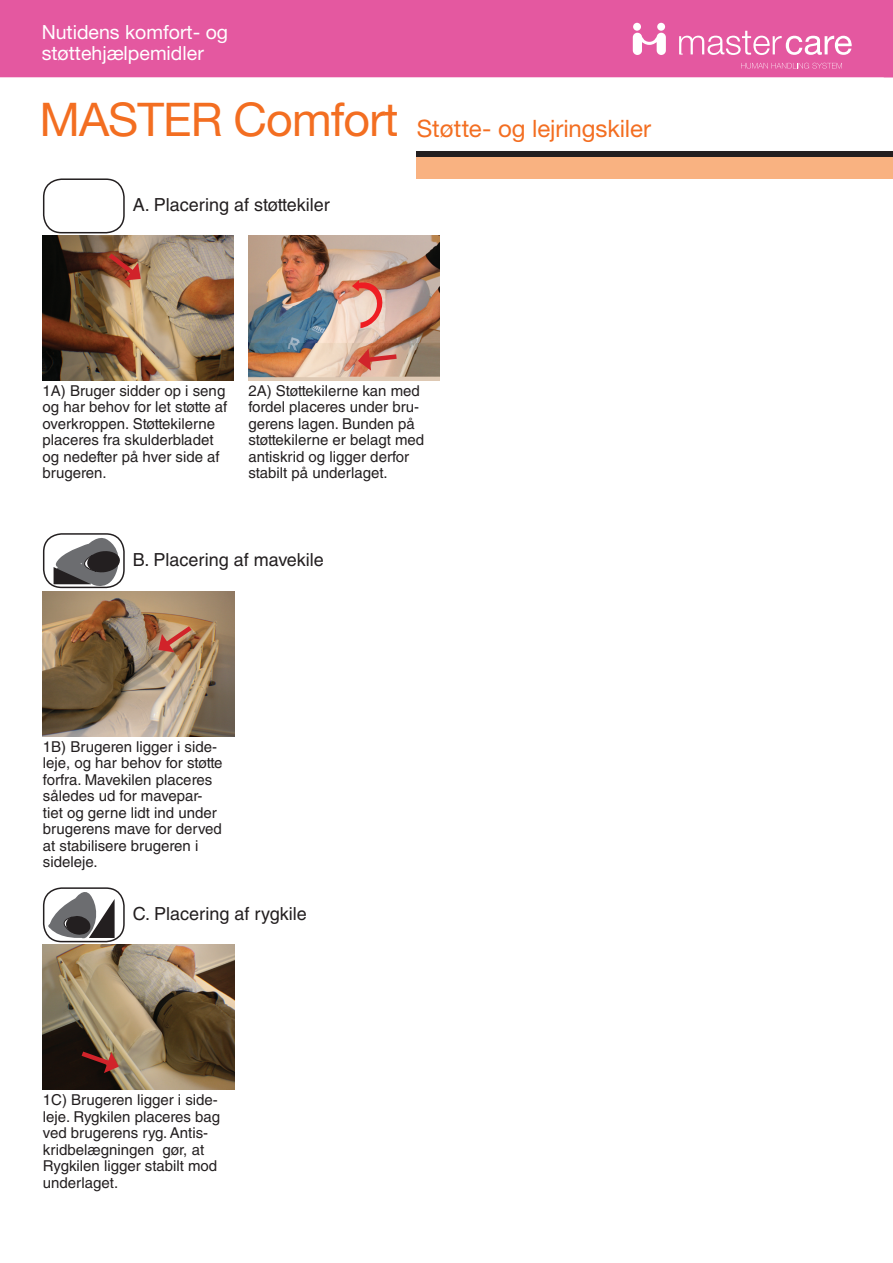
<style>
.page{position:relative;width:893px;height:1263px;background:#fff}
.page>*{position:absolute;margin:0;border:0;box-sizing:border-box;transform-origin:0 0}
.Overskrift_31_pt{font:46.5px "Helvetica Neue LT Std";letter-spacing:-.02em;color:#f36e21}
.Underoverskrift{font:24px "Helvetica Neue LT Std";letter-spacing:-.005em;color:#f36e21}
.t1{font:19.5px/21px "Helvetica Neue LT Std";color:#fff}
.t2{font:18px "Helvetica LT Std";color:#231f20}
.t3{font:15px/16.5px "Helvetica LT Std";color:#231f20}
</style>
<div class="page">
<div style="left:417px;top:157px;width:476px;height:22px;background:#f9b281"></div>
<div style="left:0;top:0;width:884px;height:77px;background:#e458a0"></div>
<div style="left:417px;top:151px;width:476px;height:6px;background:#231f20"></div>
<svg style="left:884px;top:0;width:9px;height:77px"></svg>
<div style="left:43px;top:178px;width:82px;height:55px;border:2px solid #231f20;border-radius:18px"></div>
<div style="left:43px;top:887px;width:82px;height:55px;border:2px solid #231f20;border-radius:18px"></div>
<svg style="left:633px;top:33px;width:33px;height:22px"></svg>
<div style="left:633px;top:23px;width:8px;height:8px;background:#fff;border-radius:50%"></div>
<div style="left:657px;top:23px;width:8px;height:8px;background:#fff;border-radius:50%"></div>
<svg style="left:679px;top:31px;width:173px;height:24px"></svg>
<svg style="left:741px;top:63px;width:101px;height:6px"></svg>
<img style="left:248px;top:236px;width:192px;height:144px">
<img style="left:43px;top:236px;width:191px;height:144px">
<div style="left:43px;top:533px;width:82px;height:55px;border:2px solid #231f20;border-radius:18px"></div>
<img style="left:43px;top:592px;width:191px;height:144px">
<img style="left:43px;top:945px;width:191px;height:144px">
<svg style="left:104px;top:249px;width:37px;height:31px"></svg>
<svg style="left:158px;top:622px;width:39px;height:30px"></svg>
<svg style="left:77px;top:1048px;width:42px;height:25px"></svg>
<svg style="left:358px;top:349px;width:43px;height:22px"></svg>
<svg style="left:46px;top:887px;width:69px;height:53px"></svg>
<svg style="left:52px;top:534px;width:71px;height:58px"></svg>
<svg style="left:352px;top:280px;width:33px;height:48px;background:#e79b8d"></svg>
<h3 class="t1" style="left:42px;top:21px;width:188px">Nutidens komfort- og støttehjælpemidler</h3>
<p class="Overskrift_31_pt" style="left:39px;top:92px;width:361px">MASTER Comfort</p>
<p class="Underoverskrift" style="left:417px;top:114px;width:236px">Støtte- og lejringskiler</p>
<p class="t2" style="left:133px;top:195px;width:198px">A. Placering af støttekiler</p>
<p class="t3" style="left:43px;top:382px;width:186px">1A) Bruger sidder op i seng og har behov for let støtte af overkroppen. Støttekilerne placeres fra skulderbladet og nedefter på hver side af brugeren.</p>
<p class="t3" style="left:248px;top:382px;width:177px">2A) Støttekilerne kan med fordel placeres under bru&shy;gerens lagen. Bunden på støttekilerne er belagt med antiskrid og ligger derfor stabilt på underlaget.</p>
<p class="t2" style="left:133px;top:549px;width:193px">B. Placering af mavekile</p>
<p class="t3" style="left:43px;top:738px;width:181px">1B) Brugeren ligger i side&shy;leje, og har behov for støtte forfra. Mavekilen placeres således ud for mavepar&shy;tiet og gerne lidt ind under brugerens mave for derved at stabilisere brugeren i sideleje.</p>
<p class="t2" style="left:133px;top:903px;width:175px">C. Placering af rygkile</p>
<p class="t3" style="left:43px;top:1091px;width:179px">1C) Brugeren ligger i side&shy;leje. Rygkilen placeres bag ved brugerens ryg. Antis&shy;kridbelægningen gør, at<br>Rygkilen ligger stabilt mod underlaget.</p>
</div>
